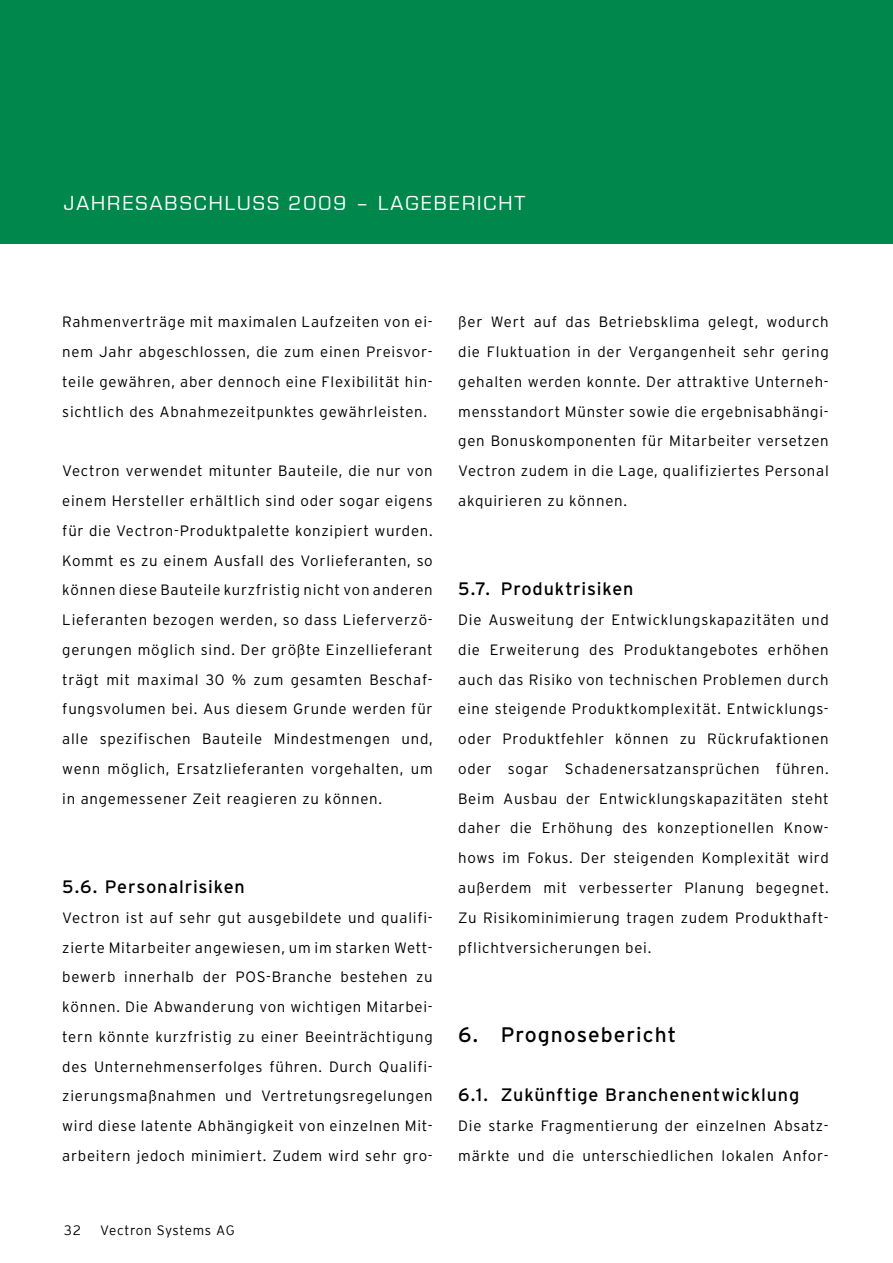
<style>
.page{position:relative;width:893px;height:1263px;background:#fff}
.page>*{position:absolute;margin:0;border:0;box-sizing:border-box;transform-origin:0 0}
.t1{font:21px "Eurostile T";letter-spacing:.1em;color:#fff}
.t2{font:21px "Interstate";letter-spacing:.05em;color:#000}
.t3{font:18px "Interstate";letter-spacing:.045em;color:#000}
.t4{font:300 15px/29.7px "Interstate";letter-spacing:.05em;color:#000;text-align:justify}
.t5{font:300 13.5px "Vectron Interstate";letter-spacing:.045em;color:#000}
</style>
<div class="page">
<div style="left:0;top:0;width:893px;height:243px;background:#00884c"></div>
<h1 class="t1" style="left:64px;top:192px;width:463px">JAHRESABSCHLUSS 2009 – LAGEBERICHT</h1>
<p class="t4" style="left:62px;top:307px;width:372px">Rahmenverträge mit maximalen Laufzeiten von ei&shy;nem Jahr abgeschlossen, die zum einen Preisvor&shy;teile gewähren, aber dennoch eine Flexibilität hin&shy;sichtlich des Abnahmezeitpunktes gewährleisten.</p>
<p class="t4" style="left:62px;top:456px;width:372px">Vectron verwendet mitunter Bauteile, die nur von einem Hersteller erhältlich sind oder sogar eigens für die Vectron-Produktpalette konzipiert wurden.<br>Kommt es zu einem Ausfall des Vorlieferanten, so können diese Bauteile kurzfristig nicht von anderen Lieferanten bezogen werden, so dass Lieferverzö&shy;gerungen möglich sind. Der größte Einzellieferant trägt mit maximal 30 % zum gesamten Beschaf&shy;fungsvolumen bei. Aus diesem Grunde werden für alle spezifischen Bauteile Mindestmengen und, wenn möglich, Ersatzlieferanten vorgehalten, um in angemessener Zeit reagieren zu können.</p>
<p class="t3" style="left:62px;top:876px;width:184px">5.6. Personalrisiken</p>
<p class="t4" style="left:62px;top:902px;width:372px">Vectron ist auf sehr gut ausgebildete und qualifi&shy;zierte Mitarbeiter angewiesen, um im starken Wett&shy;bewerb innerhalb der POS-Branche bestehen zu können. Die Abwanderung von wichtigen Mitarbei&shy;tern könnte kurzfristig zu einer Beeinträchtigung des Unternehmenserfolges führen. Durch Qualifi&shy;zierungsmaßnahmen und Vertretungsregelungen wird diese latente Abhängigkeit von einzelnen Mit&shy;arbeitern jedoch minimiert. Zudem wird sehr gro-</p>
<p class="t5" style="left:64px;top:1223px;width:19px">32</p>
<p class="t5" style="left:100px;top:1223px;width:136px">Vectron Systems AG</p>
<p class="t4" style="left:458px;top:307px;width:372px">ßer Wert auf das Betriebsklima gelegt, wodurch die Fluktuation in der Vergangenheit sehr gering gehalten werden konnte. Der attraktive Unterneh&shy;mensstandort Münster sowie die ergebnisabhängi&shy;gen Bonuskomponenten für Mitarbeiter versetzen Vectron zudem in die Lage, qualifiziertes Personal akquirieren zu können.</p>
<p class="t3" style="left:458px;top:578px;width:177px">5.7. Produktrisiken</p>
<p class="t4" style="left:458px;top:605px;width:372px">Die Ausweitung der Entwicklungskapazitäten und die Erweiterung des Produktangebotes erhöhen auch das Risiko von technischen Problemen durch eine steigende Produktkomplexität. Entwicklungs&shy;oder Produktfehler können zu Rückrufaktionen oder sogar Schadenersatzansprüchen führen.<br>Beim Ausbau der Entwicklungskapazitäten steht daher die Erhöhung des konzeptionellen Know&shy;hows im Fokus. Der steigenden Komplexität wird außerdem mit verbesserter Planung begegnet.<br>Zu Risikominimierung tragen zudem Produkthaft&shy;pflichtversicherungen bei.</p>
<h1 class="t2" style="left:458px;top:1022px;width:220px">6. Prognosebericht</h1>
<p class="t3" style="left:458px;top:1084px;width:343px">6.1. Zukünftige Branchenentwicklung</p>
<p class="t4" style="left:458px;top:1111px;width:372px">Die starke Fragmentierung der einzelnen Absatz&shy;märkte und die unterschiedlichen lokalen Anfor-</p>
</div>
